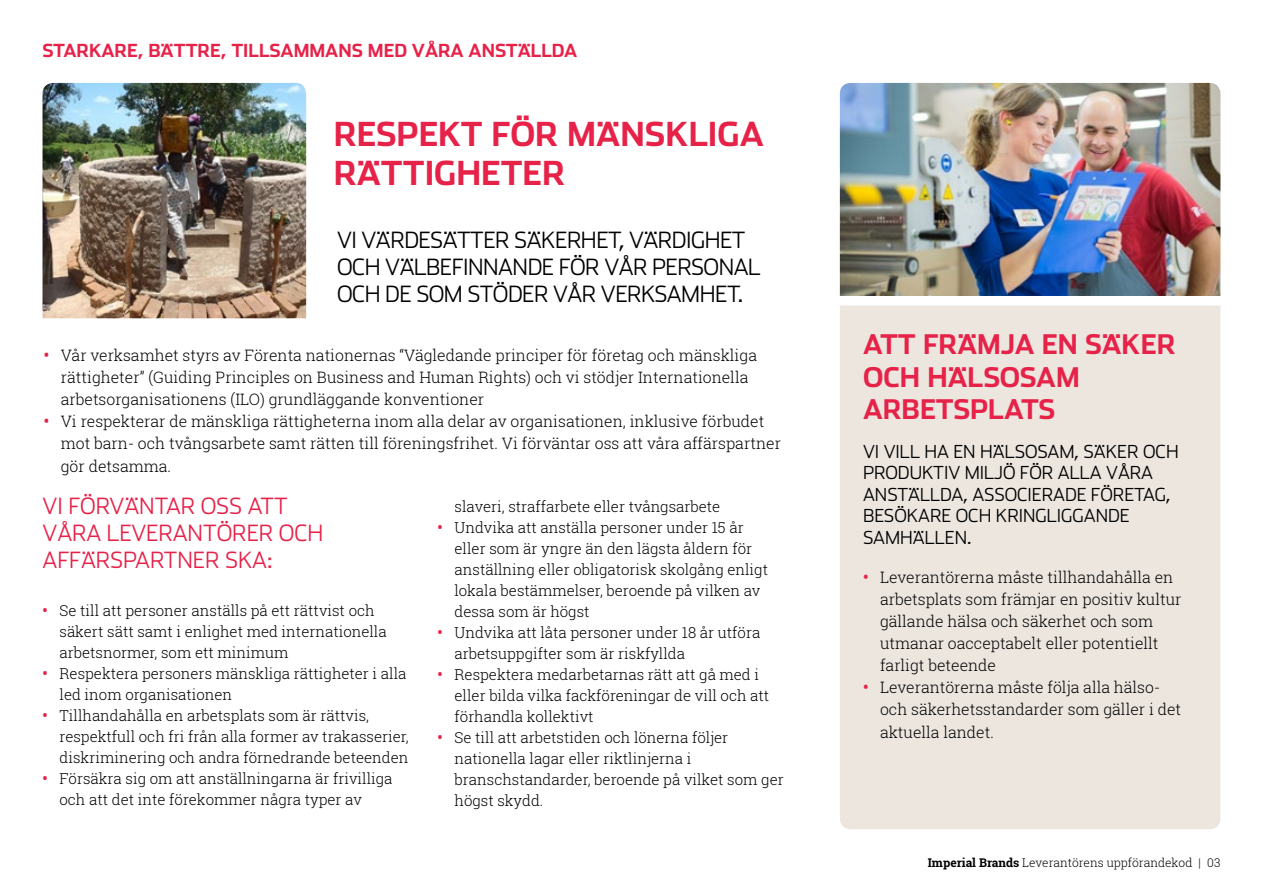
<style>
.page{position:relative;width:1263px;height:893px;background:#fff}
.page>*{position:absolute;margin:0;border:0;box-sizing:border-box;transform-origin:0 0}
.t1{font:700 33px/39.6px "Stainless";color:#e62249}
.t2{font:700 27px/32.4px "Stainless";color:#e62249}
.t3{font:300 22.5px/27px "Stainless";letter-spacing:-.02em;color:#000}
.t4{font:300 22.5px/27px "Stainless";color:#e62249}
.t5{font:300 18px/21.6px "Stainless";color:#000}
.t6{font:700 18px "Stainless";color:#e62249}
.t7{font:300 15.75px/22px "Roboto Slab";color:#000}
.t8{font:300 15px/21px "Roboto Slab";color:#000}
.t9{font:300 12px "Roboto Slab";color:#000}
.s1{font-weight:700;color:#e62249}
.s2{font-weight:700}
</style>
<div class="page">
<div style="left:840px;top:306px;width:380px;height:523px;background:#ece6df"></div>
<img style="left:840px;top:83px;width:380px;height:213px">
<img style="left:43px;top:83px;width:263px;height:235px">
<p class="t6" style="left:43px;top:39px;width:536px">STARKARE, BÄTTRE, TILLSAMMANS MED VÅRA ANSTÄLLDA</p>
<h1 class="t1" style="left:334px;top:115px;width:431px">RESPEKT FÖR MÄNSKLIGA<br>RÄTTIGHETER</h1>
<h3 class="t3" style="left:337px;top:227px;width:425px">VI VÄRDESÄTTER SÄKERHET, VÄRDIGHET<br>OCH VÄLBEFINNANDE FÖR VÅR PERSONAL<br>OCH DE SOM STÖDER VÅR VERKSAMHET.</h3>
<p class="t7" style="left:61px;top:344px;width:698px;text-indent:-17px"><span class="s1">•</span> Vår verksamhet styrs av Förenta nationernas “Vägledande principer för företag och mänskliga rättigheter” (Guiding Principles on Business and Human Rights) och vi stödjer Internationella arbetsorganisationens (ILO) grundläggande konventioner</p>
<p class="t7" style="left:61px;top:410px;width:722px;text-indent:-17px"><span class="s1">•</span> Vi respekterar de mänskliga rättigheterna inom alla delar av organisationen, inklusive förbudet mot barn- och tvångsarbete samt rätten till föreningsfrihet. Vi förväntar oss att våra affärspartner gör detsamma.</p>
<h3 class="t4" style="left:43px;top:493px;width:282px">VI FÖRVÄNTAR OSS ATT<br>VÅRA LEVERANTÖRER OCH<br>AFFÄRSPARTNER SKA:</h3>
<p class="t8" style="left:60px;top:600px;width:329px;text-indent:-17px"><span class="s1">•</span> Se till att personer anställs på ett rättvist och säkert sätt samt i enlighet med internationella arbetsnormer, som ett minimum</p>
<p class="t8" style="left:60px;top:663px;width:348px;text-indent:-17px"><span class="s1">•</span> Respektera personers mänskliga rättigheter i alla led inom organisationen</p>
<p class="t8" style="left:60px;top:705px;width:351px;text-indent:-17px"><span class="s1">•</span> Tillhandahålla en arbetsplats som är rättvis, respektfull och fri från alla former av trakasserier, diskriminering och andra förnedrande beteenden</p>
<p class="t8" style="left:60px;top:768px;width:335px;text-indent:-17px"><span class="s1">•</span> Försäkra sig om att anställningarna är frivilliga och att det inte förekommer några typer av</p>
<p class="t8" style="left:455px;top:495px;width:267px">slaveri, straffarbete eller tvångsarbete</p>
<p class="t8" style="left:455px;top:516px;width:315px;text-indent:-17px"><span class="s1">•</span> Undvika att anställa personer under 15 år eller som är yngre än den lägsta åldern för anställning eller obligatorisk skolgång enligt lokala bestämmelser, beroende på vilken av dessa som är högst</p>
<p class="t8" style="left:455px;top:621px;width:307px;text-indent:-17px"><span class="s1">•</span> Undvika att låta personer under 18 år utföra arbetsuppgifter som är riskfyllda</p>
<p class="t8" style="left:455px;top:663px;width:316px;text-indent:-17px"><span class="s1">•</span> Respektera medarbetarnas rätt att gå med i eller bilda vilka fackföreningar de vill och att förhandla kollektivt</p>
<p class="t8" style="left:455px;top:726px;width:331px;text-indent:-17px"><span class="s1">•</span> Se till att arbetstiden och lönerna följer nationella lagar eller riktlinjerna i branschstandarder, beroende på vilket som ger högst skydd.</p>
<h2 class="t2" style="left:863px;top:329px;width:314px">ATT FRÄMJA EN SÄKER<br>OCH HÄLSOSAM<br>ARBETSPLATS</h2>
<p class="t5" style="left:863px;top:441px;width:317px">VI VILL HA EN HÄLSOSAM, SÄKER OCH<br>PRODUKTIV MILJÖ FÖR ALLA VÅRA<br>ANSTÄLLDA, ASSOCIERADE FÖRETAG,<br>BESÖKARE OCH KRINGLIGGANDE<br>SAMHÄLLEN.</p>
<p class="t7" style="left:880px;top:566px;width:303px;text-indent:-17px"><span class="s1">•</span> Leverantörerna måste tillhandahålla en arbetsplats som främjar en positiv kultur gällande hälsa och säkerhet och som utmanar oacceptabelt eller potentiellt farligt beteende</p>
<p class="t7" style="left:880px;top:676px;width:303px;text-indent:-17px"><span class="s1">•</span> Leverantörerna måste följa alla hälso&shy;och säkerhetsstandarder som gäller i det aktuella landet.</p>
<p class="t9" style="left:928px;top:855px;width:294px"><span class="s2">Imperial Brands</span> Leverantörens uppförandekod | 03</p>
</div>
